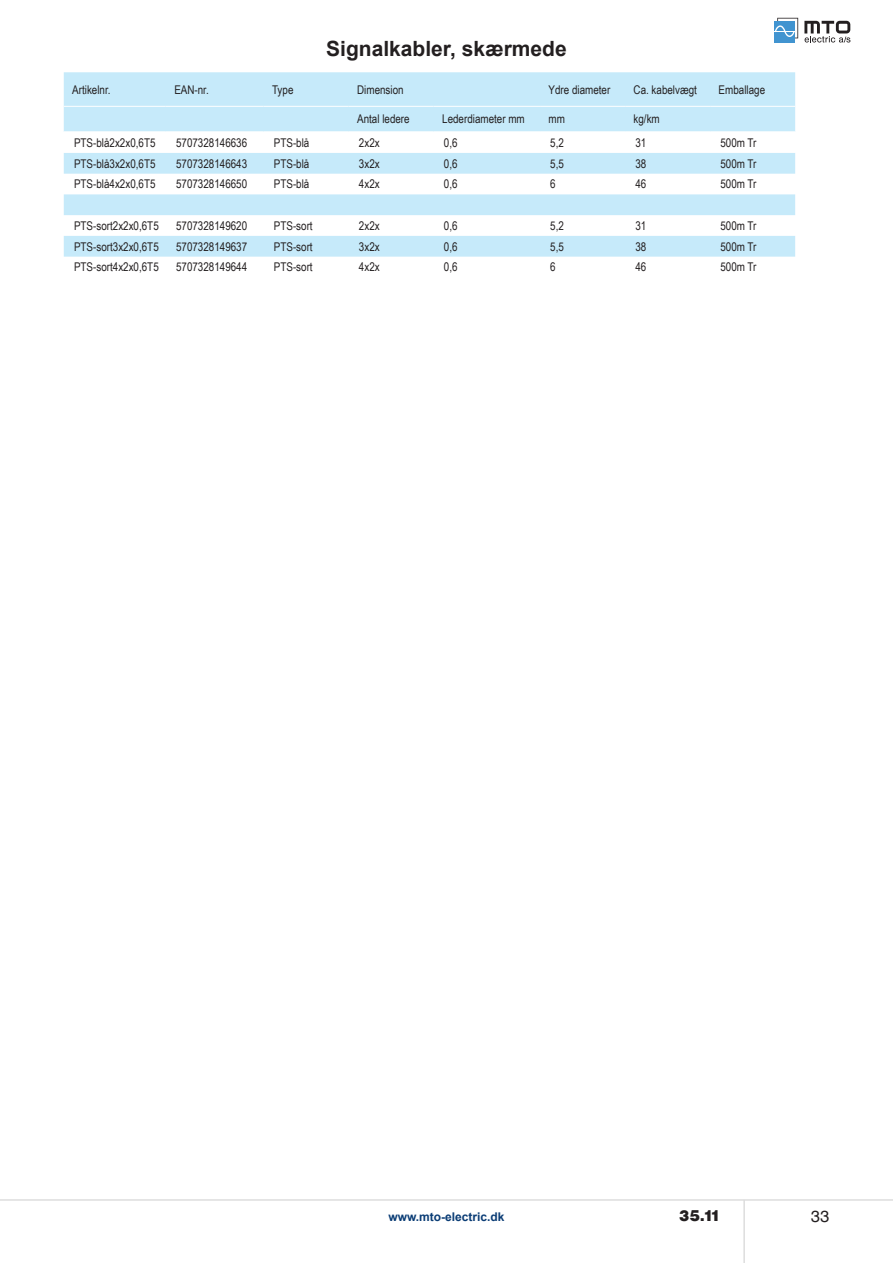
<style>
.page{position:relative;width:893px;height:1263px;background:#fff}
.page>*{position:absolute;margin:0;border:0;box-sizing:border-box;transform-origin:0 0}
.t1{font:700 21px "Arial";color:#231f20}
.t2{font:16.5px "Helvetica Black cyr Bold";color:#231f20}
.t3{font:16.5px "Helvetica";color:#231f20}
.Tabelskrift{font:12px "Arial Narrow";color:#231f20}
.t4{font:700 12px "Arial";color:#0a3c75}
</style>
<div class="page">
<hr style="left:0;top:1199px;width:893px;height:2px;background:#ddd">
<hr style="left:743px;top:1200px;width:2px;height:63px;background:#ddd">
<svg style="left:804px;top:21px;width:46px;height:22px"></svg>
<div style="left:774px;top:32px;width:21px;height:10px;background:#4194d0"></div>
<svg style="left:774px;top:18px;width:24px;height:20px"></svg>
<svg style="left:64px;top:72px;width:731px;height:185px;fill:#c6eafa"></svg>
<hr style="left:64px;top:106px;width:102px;height:1px;background:#fff">
<hr style="left:166px;top:106px;width:98px;height:1px;background:#fff">
<hr style="left:264px;top:106px;width:85px;height:1px;background:#fff">
<hr style="left:349px;top:106px;width:85px;height:1px;background:#fff">
<hr style="left:434px;top:106px;width:106px;height:1px;background:#fff">
<hr style="left:540px;top:106px;width:85px;height:1px;background:#fff">
<hr style="left:625px;top:106px;width:85px;height:1px;background:#fff">
<hr style="left:710px;top:106px;width:85px;height:1px;background:#fff">
<hr style="left:64px;top:131px;width:102px;height:1px;background:#fff">
<hr style="left:166px;top:131px;width:98px;height:1px;background:#fff">
<hr style="left:264px;top:131px;width:85px;height:1px;background:#fff">
<hr style="left:349px;top:131px;width:85px;height:1px;background:#fff">
<hr style="left:434px;top:131px;width:106px;height:1px;background:#fff">
<hr style="left:540px;top:131px;width:85px;height:1px;background:#fff">
<hr style="left:625px;top:131px;width:85px;height:1px;background:#fff">
<hr style="left:710px;top:131px;width:85px;height:1px;background:#fff">
<h1 class="t1" style="left:326px;top:34px;width:242px">Signalkabler, skærmede</h1>
<p class="Tabelskrift" style="left:72px;top:81px;width:40px">Artikelnr.</p>
<p class="Tabelskrift" style="left:174px;top:81px;width:36px">EAN-nr.</p>
<p class="Tabelskrift" style="left:272px;top:81px;width:23px">Type</p>
<p class="Tabelskrift" style="left:357px;top:81px;width:48px">Dimension</p>
<p class="Tabelskrift" style="left:549px;top:81px;width:63px">Ydre diameter</p>
<p class="Tabelskrift" style="left:634px;top:81px;width:65px">Ca. kabelvægt</p>
<p class="Tabelskrift" style="left:719px;top:81px;width:48px">Emballage</p>
<p class="Tabelskrift" style="left:357px;top:110px;width:54px">Antal ledere</p>
<p class="Tabelskrift" style="left:442px;top:110px;width:84px">Lederdiameter mm</p>
<p class="Tabelskrift" style="left:549px;top:110px;width:18px">mm</p>
<p class="Tabelskrift" style="left:634px;top:110px;width:28px">kg/km</p>
<p class="Tabelskrift" style="left:74px;top:134px;width:83px">PTS-blå2x2x0,6T5</p>
<p class="Tabelskrift" style="left:176px;top:134px;width:73px">5707328146636</p>
<p class="Tabelskrift" style="left:274px;top:134px;width:37px">PTS-blå</p>
<p class="Tabelskrift" style="left:359px;top:134px;width:22px">2x2x</p>
<p class="Tabelskrift" style="left:444px;top:134px;width:15px">0,6</p>
<p class="Tabelskrift" style="left:550px;top:134px;width:15px">5,2</p>
<p class="Tabelskrift" style="left:635px;top:134px;width:12px">31</p>
<p class="Tabelskrift" style="left:720px;top:134px;width:38px">500m Tr</p>
<p class="Tabelskrift" style="left:74px;top:155px;width:83px">PTS-blå3x2x0,6T5</p>
<p class="Tabelskrift" style="left:176px;top:155px;width:73px">5707328146643</p>
<p class="Tabelskrift" style="left:274px;top:155px;width:37px">PTS-blå</p>
<p class="Tabelskrift" style="left:359px;top:155px;width:22px">3x2x</p>
<p class="Tabelskrift" style="left:444px;top:155px;width:15px">0,6</p>
<p class="Tabelskrift" style="left:550px;top:155px;width:15px">5,5</p>
<p class="Tabelskrift" style="left:635px;top:155px;width:12px">38</p>
<p class="Tabelskrift" style="left:720px;top:155px;width:38px">500m Tr</p>
<p class="Tabelskrift" style="left:74px;top:175px;width:83px">PTS-blå4x2x0,6T5</p>
<p class="Tabelskrift" style="left:176px;top:175px;width:73px">5707328146650</p>
<p class="Tabelskrift" style="left:274px;top:175px;width:37px">PTS-blå</p>
<p class="Tabelskrift" style="left:359px;top:175px;width:22px">4x2x</p>
<p class="Tabelskrift" style="left:444px;top:175px;width:15px">0,6</p>
<p class="Tabelskrift" style="left:550px;top:175px;width:7px">6</p>
<p class="Tabelskrift" style="left:635px;top:175px;width:12px">46</p>
<p class="Tabelskrift" style="left:720px;top:175px;width:38px">500m Tr</p>
<p class="Tabelskrift" style="left:74px;top:217px;width:86px">PTS-sort2x2x0,6T5</p>
<p class="Tabelskrift" style="left:176px;top:217px;width:73px">5707328149620</p>
<p class="Tabelskrift" style="left:274px;top:217px;width:40px">PTS-sort</p>
<p class="Tabelskrift" style="left:359px;top:217px;width:22px">2x2x</p>
<p class="Tabelskrift" style="left:444px;top:217px;width:15px">0,6</p>
<p class="Tabelskrift" style="left:550px;top:217px;width:15px">5,2</p>
<p class="Tabelskrift" style="left:635px;top:217px;width:12px">31</p>
<p class="Tabelskrift" style="left:720px;top:217px;width:38px">500m Tr</p>
<p class="Tabelskrift" style="left:74px;top:238px;width:86px">PTS-sort3x2x0,6T5</p>
<p class="Tabelskrift" style="left:176px;top:238px;width:73px">5707328149637</p>
<p class="Tabelskrift" style="left:274px;top:238px;width:40px">PTS-sort</p>
<p class="Tabelskrift" style="left:359px;top:238px;width:22px">3x2x</p>
<p class="Tabelskrift" style="left:444px;top:238px;width:15px">0,6</p>
<p class="Tabelskrift" style="left:550px;top:238px;width:15px">5,5</p>
<p class="Tabelskrift" style="left:635px;top:238px;width:12px">38</p>
<p class="Tabelskrift" style="left:720px;top:238px;width:38px">500m Tr</p>
<p class="Tabelskrift" style="left:74px;top:258px;width:86px">PTS-sort4x2x0,6T5</p>
<p class="Tabelskrift" style="left:176px;top:258px;width:73px">5707328149644</p>
<p class="Tabelskrift" style="left:274px;top:258px;width:40px">PTS-sort</p>
<p class="Tabelskrift" style="left:359px;top:258px;width:22px">4x2x</p>
<p class="Tabelskrift" style="left:444px;top:258px;width:15px">0,6</p>
<p class="Tabelskrift" style="left:550px;top:258px;width:7px">6</p>
<p class="Tabelskrift" style="left:635px;top:258px;width:12px">46</p>
<p class="Tabelskrift" style="left:720px;top:258px;width:38px">500m Tr</p>
<p class="t4" style="left:388px;top:1208px;width:118px">www.mto-electric.dk</p>
<h2 class="t2" style="left:679px;top:1208px;width:40px">35.11</h2>
<p class="t3" style="left:811px;top:1206px;width:20px">33</p>
</div>
